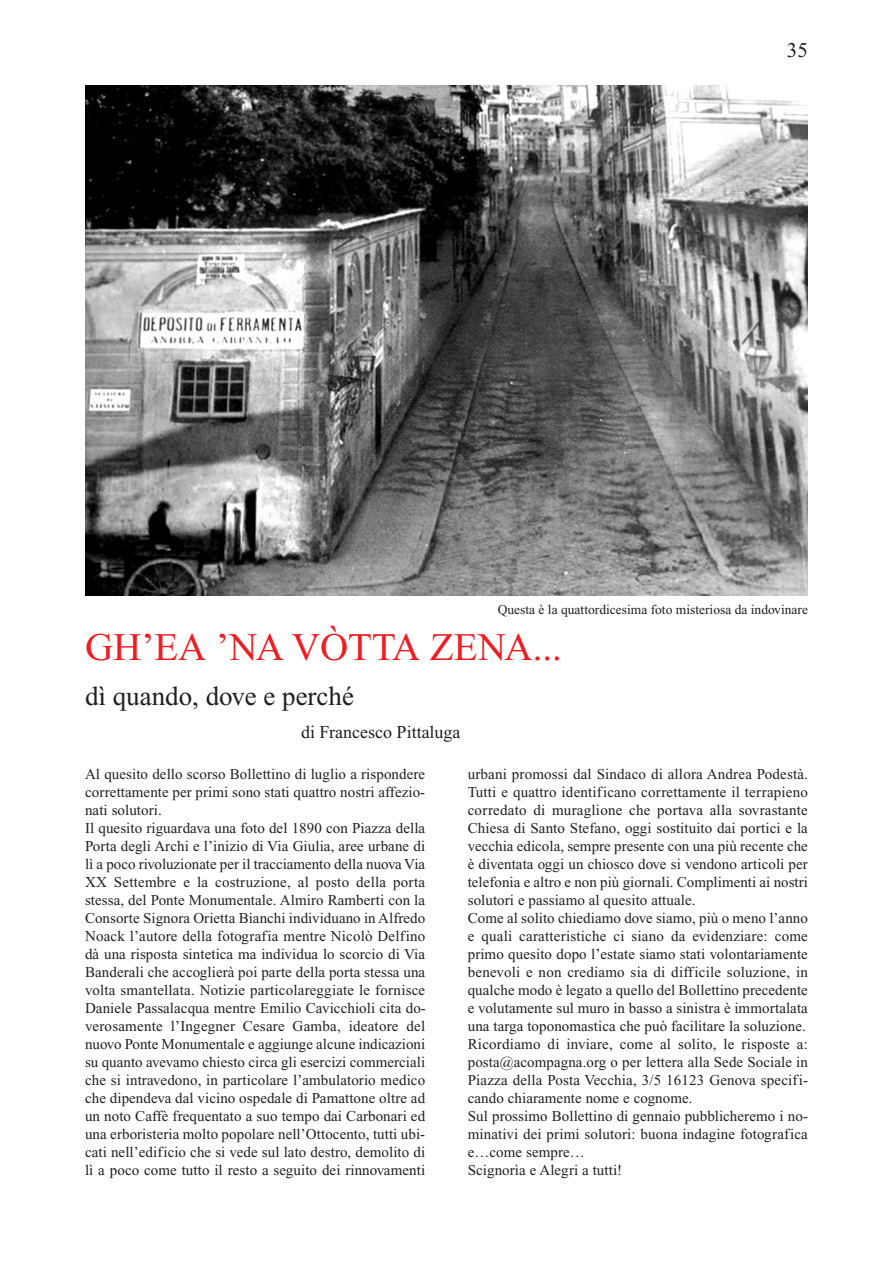
<style>
.page{position:relative;width:893px;height:1263px;background:#fff}
.page>*{position:absolute;margin:0;border:0;box-sizing:border-box;transform-origin:0 0}
.t1{font:39px "Times New Roman";color:#ee1d23}
.t2{font:27px "Times New Roman";color:#231f20}
.t3{font:21px "Times New Roman";color:#231f20}
.t4{font:18px "Times New Roman";color:#231f20}
.t5{font:15px/18px "Times New Roman";letter-spacing:.005em;color:#231f20}
.t6{font:13.5px "Times New Roman";color:#231f20}
</style>
<div class="page">
<img style="left:85px;top:85px;width:723px;height:510px">
<h3 class="t3" style="left:787px;top:42px;width:22px">35</h3>
<p class="t6" style="left:498px;top:604px;width:312px">Questa è la quattordicesima foto misteriosa da indovinare</p>
<h1 class="t1" style="left:85px;top:633px;width:478px">GH’EA ’NA VÒTTA ZENA...</h1>
<h2 class="t2" style="left:85px;top:686px;width:271px">dì quando, dove e perché</h2>
<p class="t4" style="left:301px;top:726px;width:161px">di Francesco Pittaluga</p>
<p class="t5" style="left:85px;top:766px;width:342px">Al quesito dello scorso Bollettino di luglio a rispondere correttamente per primi sono stati quattro nostri affezio&shy;nati solutori.<br>Il quesito riguardava una foto del 1890 con Piazza della Porta degli Archi e l’inizio di Via Giulia, aree urbane di lì a poco rivoluzionate per il tracciamento della nuova Via XX Settembre e la costruzione, al posto della porta stessa, del Ponte Monumentale. Almiro Ramberti con la Consorte Signora Orietta Bianchi individuano in Alfredo Noack l’autore della fotografia mentre Nicolò Delfino dà una risposta sintetica ma individua lo scorcio di Via Banderali che accoglierà poi parte della porta stessa una volta smantellata. Notizie particolareggiate le fornisce Daniele Passalacqua mentre Emilio Cavicchioli cita do&shy;verosamente l’Ingegner Cesare Gamba, ideatore del nuovo Ponte Monumentale e aggiunge alcune indicazioni su quanto avevamo chiesto circa gli esercizi commerciali che si intravedono, in particolare l’ambulatorio medico che dipendeva dal vicino ospedale di Pamattone oltre ad un noto Caffè frequentato a suo tempo dai Carbonari ed una erboristeria molto popolare nell’Ottocento, tutti ubi&shy;cati nell’edificio che si vede sul lato destro, demolito di lì a poco come tutto il resto a seguito dei rinnovamenti</p>
<p class="t5" style="left:468px;top:766px;width:342px">urbani promossi dal Sindaco di allora Andrea Podestà.<br>Tutti e quattro identificano correttamente il terrapieno corredato di muraglione che portava alla sovrastante Chiesa di Santo Stefano, oggi sostituito dai portici e la vecchia edicola, sempre presente con una più recente che è diventata oggi un chiosco dove si vendono articoli per telefonia e altro e non più giornali. Complimenti ai nostri solutori e passiamo al quesito attuale.<br>Come al solito chiediamo dove siamo, più o meno l’anno e quali caratteristiche ci siano da evidenziare: come primo quesito dopo l’estate siamo stati volontariamente benevoli e non crediamo sia di difficile soluzione, in qualche modo è legato a quello del Bollettino precedente e volutamente sul muro in basso a sinistra è immortalata una targa toponomastica che può facilitare la soluzione.<br>Ricordiamo di inviare, come al solito, le risposte a: posta@acompagna.org o per lettera alla Sede Sociale in Piazza della Posta Vecchia, 3/5 16123 Genova specifi&shy;cando chiaramente nome e cognome.<br>Sul prossimo Bollettino di gennaio pubblicheremo i no&shy;minativi dei primi solutori: buona indagine fotografica e…come sempre…<br>Scignorìa e Alegri a tutti!</p>
</div>
